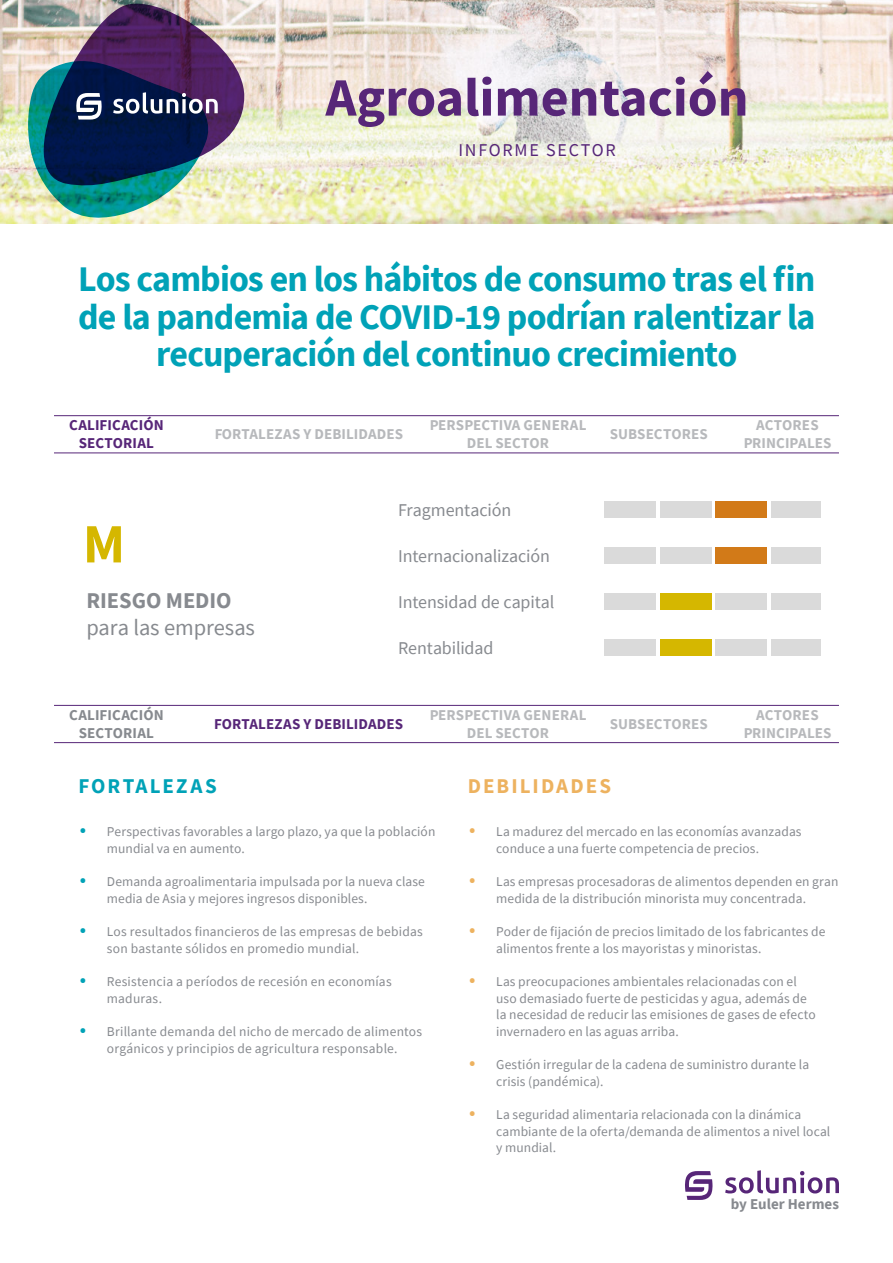
<style>
.page{position:relative;width:893px;height:1263px;background:#fff}
.page>*{position:absolute;margin:0;border:0;box-sizing:border-box;transform-origin:0 0}
.t1{font:700 55.5px "Source Sans Pro";color:#d5b700}
.t2{font:700 54px "Source Sans Pro";color:#572678}
.t3{font:700 36px/37.5px "Source Sans Pro";letter-spacing:-.025em;color:#00a2b7;text-align:center}
.t4{font:22.5px "Source Sans Pro";letter-spacing:-.005em;color:#878a8f}
.t5{font:700 22.5px "Source Sans Pro";color:#878a8f}
.t6{font:700 21px "Source Sans Pro";letter-spacing:.1em;color:#edb25f}
.t7{font:700 21px "Source Sans Pro";letter-spacing:.1em;color:#00a2b7}
.t8{font:18px "Source Sans Pro";letter-spacing:-.005em;color:#878a8f}
.t9{font:18px "Source Sans Pro";letter-spacing:.1em;color:#572678}
.t10{font:700 15px/18px "Source Sans Pro";letter-spacing:.005em;color:#878a8f;text-align:center}
.t11{font:700 15px/18px "Source Sans Pro";letter-spacing:.005em;color:#572678;text-align:center}
.t12{font:13.5px/16.5px "Source Sans Pro";letter-spacing:.01em;color:#878a8f}
.s1{font-size:21px;color:#00a2b7}
.s2{font-size:21px;color:#edb25f}
</style>
<div class="page">
<svg style="left:725px;top:1170px;width:114px;height:23px"></svg>
<svg style="left:685px;top:1171px;width:28px;height:29px"></svg>
<hr style="left:54px;top:415px;width:785px;height:1px;background:#572678">
<hr style="left:54px;top:452px;width:785px;height:1px;background:#572678">
<hr style="left:54px;top:705px;width:785px;height:1px;background:#572678">
<hr style="left:54px;top:742px;width:785px;height:1px;background:#572678">
<div style="left:604px;top:593px;width:52px;height:16px;background:#dadada"></div>
<div style="left:771px;top:593px;width:50px;height:16px;background:#dadada"></div>
<div style="left:715px;top:593px;width:52px;height:16px;background:#dadada"></div>
<div style="left:660px;top:593px;width:51px;height:16px;background:#d5b700"></div>
<div style="left:604px;top:547px;width:52px;height:16px;background:#dadada"></div>
<div style="left:771px;top:547px;width:50px;height:16px;background:#dadada"></div>
<div style="left:604px;top:639px;width:52px;height:16px;background:#dadada"></div>
<div style="left:771px;top:639px;width:50px;height:16px;background:#dadada"></div>
<div style="left:715px;top:639px;width:52px;height:16px;background:#dadada"></div>
<div style="left:660px;top:639px;width:51px;height:16px;background:#d5b700"></div>
<div style="left:604px;top:501px;width:52px;height:16px;background:#dadada"></div>
<div style="left:660px;top:501px;width:51px;height:16px;background:#dadada"></div>
<div style="left:771px;top:501px;width:50px;height:16px;background:#dadada"></div>
<div style="left:715px;top:501px;width:52px;height:16px;background:#d27a18"></div>
<img style="left:0;top:0;width:893px;height:223px">
<div style="left:715px;top:547px;width:52px;height:16px;background:#d27a18"></div>
<div style="left:660px;top:547px;width:51px;height:16px;background:#dadada"></div>
<img style="left:7px;top:0;width:238px;height:190px">
<svg style="left:22px;top:52px;width:196px;height:169px;background:#476478"></svg>
<h2 class="t2" style="left:325px;top:67px;width:425px">Agroalimentación</h2>
<h3 class="t9" style="left:458px;top:140px;width:159px">INFORME SECTOR</h3>
<h3 class="t3" style="left:78px;top:260px;width:739px">Los cambios en los hábitos de consumo tras el fin de la pandemia de COVID-19 podrían ralentizar la recuperación del continuo crecimiento</h3>
<p class="t11" style="left:69px;top:416px;width:96px">CALIFICACIÓN<br>SECTORIAL</p>
<p class="t10" style="left:429px;top:416px;width:159px">PERSPECTIVA GENERAL<br>DEL SECTOR</p>
<p class="t10" style="left:214px;top:425px;width:191px">FORTALEZAS Y DEBILIDADES</p>
<p class="t10" style="left:610px;top:425px;width:100px">SUBSECTORES</p>
<p class="t10" style="left:743px;top:416px;width:90px">ACTORES<br>PRINCIPALES</p>
<h1 class="t1" style="left:83px;top:513px;width:44px">M</h1>
<h3 class="t5" style="left:86px;top:588px;width:147px">RIESGO MEDIO</h3>
<h3 class="t4" style="left:86px;top:616px;width:170px">para las empresas</h3>
<h3 class="t8" style="left:398px;top:500px;width:115px">Fragmentación</h3>
<h3 class="t8" style="left:398px;top:546px;width:153px">Internacionalización</h3>
<h3 class="t8" style="left:398px;top:592px;width:158px">Intensidad de capital</h3>
<h3 class="t8" style="left:398px;top:638px;width:97px">Rentabilidad</h3>
<p class="t10" style="left:69px;top:706px;width:96px">CALIFICACIÓN<br>SECTORIAL</p>
<p class="t10" style="left:429px;top:706px;width:159px">PERSPECTIVA GENERAL<br>DEL SECTOR</p>
<p class="t11" style="left:214px;top:715px;width:191px">FORTALEZAS Y DEBILIDADES</p>
<p class="t10" style="left:610px;top:715px;width:100px">SUBSECTORES</p>
<p class="t10" style="left:743px;top:706px;width:90px">ACTORES<br>PRINCIPALES</p>
<h3 class="t7" style="left:78px;top:775px;width:140px">FORTALEZAS</h3>
<h3 class="t6" style="left:468px;top:775px;width:145px">DEBILIDADES</h3>
<p class="t12" style="left:107px;top:824px;width:330px;text-indent:-27px"><span class="s1">•</span> Perspectivas favorables a largo plazo, ya que la población mundial va en aumento.</p>
<p class="t12" style="left:107px;top:874px;width:320px;text-indent:-27px"><span class="s1">•</span> Demanda agroalimentaria impulsada por la nueva clase media de Asia y mejores ingresos disponibles.</p>
<p class="t12" style="left:107px;top:923px;width:317px;text-indent:-27px"><span class="s1">•</span> Los resultados financieros de las empresas de bebidas son bastante sólidos en promedio mundial.</p>
<p class="t12" style="left:107px;top:974px;width:286px;text-indent:-27px"><span class="s1">•</span> Resistencia a períodos de recesión en economías maduras.</p>
<p class="t12" style="left:80px;top:1024px;width:344px;text-align:center"><span class="s1">•</span> Brillante demanda del nicho de mercado de alimentos orgánicos y principios de agricultura responsable.</p>
<p class="t12" style="left:496px;top:824px;width:307px;text-indent:-27px"><span class="s2">•</span> La madurez del mercado en las economías avanzadas conduce a una fuerte competencia de precios.</p>
<p class="t12" style="left:469px;top:874px;width:371px;text-align:center"><span class="s2">•</span> Las empresas procesadoras de alimentos dependen en gran medida de la distribución minorista muy concentrada.</p>
<p class="t12" style="left:496px;top:923px;width:331px;text-indent:-27px"><span class="s2">•</span> Poder de fijación de precios limitado de los fabricantes de alimentos frente a los mayoristas y minoristas.</p>
<p class="t12" style="left:496px;top:974px;width:321px;text-indent:-27px"><span class="s2">•</span> Las preocupaciones ambientales relacionadas con el uso demasiado fuerte de pesticidas y agua, además de la necesidad de reducir las emisiones de gases de efecto invernadero en las aguas arriba.</p>
<p class="t12" style="left:496px;top:1057px;width:314px;text-indent:-27px"><span class="s2">•</span> Gestión irregular de la cadena de suministro durante la crisis (pandémica).</p>
<p class="t12" style="left:496px;top:1107px;width:336px;text-indent:-27px"><span class="s2">•</span> La seguridad alimentaria relacionada con la dinámica cambiante de la oferta/demanda de alimentos a nivel local y mundial.</p>
<p class="t10" style="left:731px;top:1195px;width:110px">by Euler Hermes</p>
</div>
